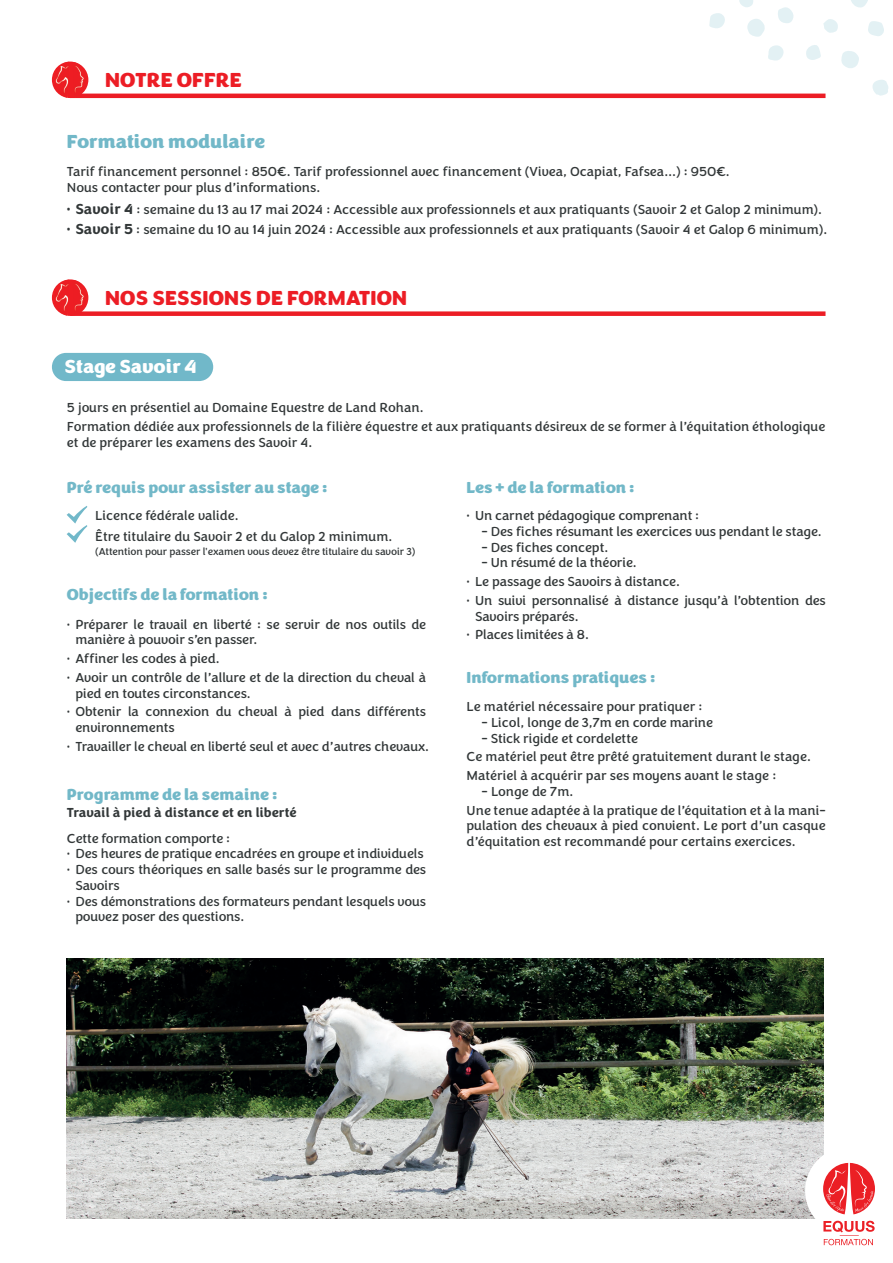
<style>
.page{position:relative;width:893px;height:1263px;background:#fff}
.page>*{position:absolute;margin:0;border:0;box-sizing:border-box;transform-origin:0 0}
.t1{font:900 21px "Congenial";letter-spacing:.01em;color:#ec1d25}
.t2{font:900 19.5px "Congenial";color:#72b8c8}
.t3{font:900 19.5px "Congenial";color:#fff}
.t4{font:900 16.5px "Congenial";color:#72b8c8}
.t5{font:13.5px/15.8px "Congenial";letter-spacing:-.01em;color:#323738}
.t6{font:700 13.5px "Congenial";color:#323738}
.t7{font:10.5px "Congenial";letter-spacing:-.01em;color:#323738}
.s1{font-weight:700;font-size:15px}
</style>
<div class="page">
<img style="left:67px;top:958px;width:756px;height:261px">
<hr style="left:70px;top:94px;width:755px;height:4px;background:#ec1d25">
<div style="left:52px;top:62px;width:36px;height:36px;background:#ee1d23;border-radius:50%"></div>
<img style="left:55px;top:62px;width:14px;height:36px">
<img style="left:74px;top:62px;width:12px;height:32px">
<svg style="left:709px;top:0;width:180px;height:96px"></svg>
<div style="left:70px;top:311px;width:755px;height:5px;background:#ec1d25"></div>
<div style="left:52px;top:279px;width:36px;height:37px;background:#ee1d23;border-radius:50%"></div>
<img style="left:55px;top:280px;width:14px;height:36px">
<img style="left:74px;top:280px;width:12px;height:32px">
<div style="left:52px;top:353px;width:161px;height:28px;background:#71b8c9;border-radius:14px"></div>
<svg style="left:67px;top:506px;width:20px;height:37px"></svg>
<div style="left:805px;top:1147px;width:88px;height:87px;background:#fff;border-radius:50%"></div>
<svg style="left:823px;top:1163px;width:52px;height:51px"></svg>
<svg style="left:823px;top:1221px;width:52px;height:24px"></svg>
<h1 class="t1" style="left:105px;top:66px;width:138px">NOTRE OFFRE</h1>
<h2 class="t2" style="left:67px;top:128px;width:200px">Formation modulaire</h2>
<p class="t5" style="left:67px;top:164px;width:664px">Tarif financement personnel : 850€. Tarif professionnel avec financement (Vivea, Ocapiat, Fafsea…) : 950€.<br>Nous contacter pour plus d’informations.</p>
<p class="t5" style="left:67px;top:202px;width:757px"><span class="s1">• Savoir 4</span> : semaine du 13 au 17 mai 2024 : Accessible aux professionnels et aux pratiquants (Savoir 2 et Galop 2 minimum).</p>
<p class="t5" style="left:67px;top:222px;width:762px"><span class="s1">• Savoir 5</span> : semaine du 10 au 14 juin 2024 : Accessible aux professionnels et aux pratiquants (Savoir 4 et Galop 6 minimum).</p>
<h1 class="t1" style="left:105px;top:284px;width:303px">NOS SESSIONS DE FORMATION</h1>
<h2 class="t3" style="left:65px;top:353px;width:134px">Stage Savoir 4</h2>
<p class="t5" style="left:67px;top:398px;width:760px;line-height:18.8px">5 jours en présentiel au Domaine Equestre de Land Rohan.<br>Formation dédiée aux professionnels de la filière équestre et aux pratiquants désireux de se former à l’équitation éthologique</p>
<p class="t5" style="left:67px;top:434px;width:247px">et de préparer les examens des Savoir 4.</p>
<p class="t4" style="left:67px;top:477px;width:262px">Pré requis pour assister au stage :</p>
<p class="t5" style="left:95px;top:505px;width:299px;line-height:21px">Licence fédérale valide.<br>Être titulaire du Savoir 2 et du Galop 2 minimum.</p>
<p class="t7" style="left:95px;top:545px;width:322px">(Attention pour passer l'examen vous devez être titulaire du savoir 3)</p>
<p class="t4" style="left:67px;top:584px;width:202px">Objectifs de la formation :</p>
<p class="t5" style="left:75px;top:617px;width:352px;text-indent:-9px">• Préparer le travail en liberté : se servir de nos outils de manière à pouvoir s’en passer.</p>
<p class="t5" style="left:67px;top:651px;width:154px">• Affiner les codes à pied.</p>
<p class="t5" style="left:75px;top:670px;width:352px;text-indent:-9px">• Avoir un contrôle de l’allure et de la direction du cheval à pied en toutes circonstances.</p>
<p class="t5" style="left:75px;top:704px;width:352px;text-indent:-9px">• Obtenir la connexion du cheval à pied dans différents environnements</p>
<p class="t5" style="left:67px;top:739px;width:364px">• Travailler le cheval en liberté seul et avec d’autres chevaux.</p>
<p class="t4" style="left:67px;top:784px;width:212px">Programme de la semaine :</p>
<p class="t6" style="left:67px;top:804px;width:231px">Travail à pied à distance et en liberté</p>
<p class="t5" style="left:67px;top:830px;width:165px">Cette formation comporte :</p>
<p class="t5" style="left:67px;top:846px;width:358px">• Des heures de pratique encadrées en groupe et individuels</p>
<p class="t5" style="left:75px;top:862px;width:352px;text-indent:-9px">• Des cours théoriques en salle basés sur le programme des<br>Savoirs</p>
<p class="t5" style="left:75px;top:893px;width:352px;text-indent:-9px">• Des démonstrations des formateurs pendant lesquels vous pouvez poser des questions.</p>
<p class="t4" style="left:467px;top:477px;width:169px">Les + de la formation :</p>
<p class="t5" style="left:467px;top:508px;width:234px">• Un carnet pédagogique comprenant :</p>
<p class="t5" style="left:482px;top:524px;width:342px">- Des fiches résumant les exercices vus pendant le stage.</p>
<p class="t5" style="left:482px;top:539px;width:128px">- Des fiches concept.</p>
<p class="t5" style="left:482px;top:555px;width:157px">- Un résumé de la théorie.</p>
<p class="t5" style="left:467px;top:574px;width:215px">• Le passage des Savoirs à distance.</p>
<p class="t5" style="left:475px;top:593px;width:352px;text-indent:-9px">• Un suivi personnalisé à distance jusqu’à l’obtention des<br>Savoirs préparés.</p>
<p class="t5" style="left:467px;top:627px;width:124px">• Places limitées à 8.</p>
<p class="t4" style="left:467px;top:666px;width:190px">Informations pratiques :</p>
<p class="t5" style="left:467px;top:699px;width:237px">Le matériel nécessaire pour pratiquer :</p>
<p class="t5" style="left:482px;top:715px;width:233px">- Licol, longe de 3,7m en corde marine</p>
<p class="t5" style="left:467px;top:729px;width:346px;line-height:18.8px;text-indent:15px">- Stick rigide et cordelette<br>Ce matériel peut être prêté gratuitement durant le stage.<br>Matériel à acquérir par ses moyens avant le stage :</p>
<p class="t5" style="left:467px;top:782px;width:361px;line-height:18.8px;text-indent:15px">- Longe de 7m.<br>Une tenue adaptée à la pratique de l’équitation et à la mani-</p>
<p class="t5" style="left:467px;top:818px;width:361px">pulation des chevaux à pied convient. Le port d’un casque d’équitation est recommandé pour certains exercices.</p>
</div>
